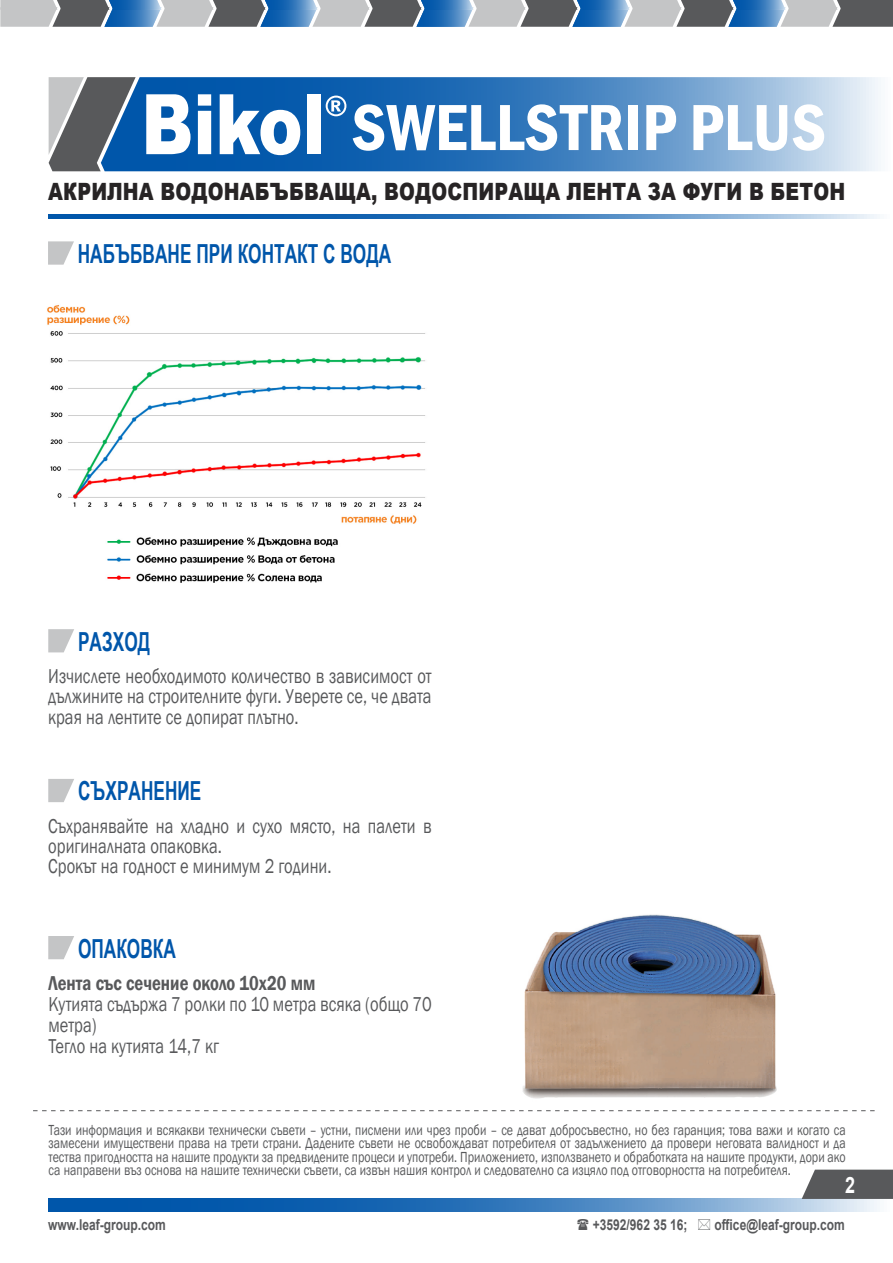
<style>
.page{position:relative;width:893px;height:1263px;background:#fff}
.page>*{position:absolute;margin:0;border:0;box-sizing:border-box;transform-origin:0 0}
.t1{font:600 condensed 67.5px "Franklin Gothic";color:#fff}
.t2{font:700 26.25px "Arial Narrow";color:#0056aa;scale:.8 1}
.t3{font:900 23.85px "Arial";letter-spacing:.01em;color:#272425;scale:.8 1}
.t4{font:700 22.5px "Arial";color:#fff;scale:.8 1}
.t5{font:20.7px/20.2px "Franklin Gothic";color:#58595b;scale:.8 1}
.t6{font:600 20.7px "Franklin Gothic";color:#58595b;scale:.8 1}
.t7{font:15px/13.5px "Franklin Gothic";color:#58595b;text-align:justify;scale:.8 1}
.t8{font:700 15px "Arial";color:#58595b;scale:.8 1}
</style>
<div class="page">
<img style="left:501px;top:914px;width:293px;height:198px">
<svg style="left:33px;top:1110px;width:842px;height:1px"></svg>
<img style="left:47px;top:305px;width:378px;height:278px">
<svg style="left:48px;top:214px;width:832px;height:5px;background:#4282c0"></svg>
<svg style="left:48px;top:1199px;width:832px;height:12px;background:#4282c0"></svg>
<svg style="left:0;top:0;width:893px;height:27px;background:#7d90a3"></svg>
<svg style="left:136px;top:77px;width:745px;height:94px;background:#518bc4"></svg>
<svg style="left:49px;top:77px;width:87px;height:94px;background:#657789"></svg>
<svg style="left:326px;top:96px;width:20px;height:20px"></svg>
<svg style="left:146px;top:94px;width:45px;height:60px"></svg>
<svg style="left:198px;top:94px;width:13px;height:60px"></svg>
<svg style="left:220px;top:94px;width:80px;height:61px"></svg>
<div style="left:307px;top:94px;width:13px;height:60px;background:#fff"></div>
<svg style="left:48px;top:629px;width:26px;height:23px"></svg>
<svg style="left:802px;top:1169px;width:91px;height:30px;background:#676869"></svg>
<svg style="left:48px;top:241px;width:26px;height:24px"></svg>
<svg style="left:48px;top:936px;width:26px;height:23px"></svg>
<svg style="left:48px;top:779px;width:26px;height:23px"></svg>
<h1 class="t1" style="left:352px;top:82px;width:476px">SWELLSTRIP PLUS</h1>
<h3 class="t3" style="left:48px;top:174px;width:998px">АКРИЛНА ВОДОНАБЪБВАЩА, ВОДОСПИРАЩА ЛЕНТА ЗА ФУГИ В БЕТОН</h3>
<h2 class="t2" style="left:78px;top:234px;width:393px">НАБЪБВАНЕ ПРИ КОНТАКТ С ВОДА</h2>
<h2 class="t2" style="left:78px;top:621px;width:92px">РАЗХОД</h2>
<h3 class="t5" style="left:48px;top:666px;width:481px;text-align:justify">Изчислете необходимото количество в зависимост от дължините на строителните фуги. Уверете се, че двата края на лентите се допират плътно.</h3>
<h2 class="t2" style="left:78px;top:771px;width:156px">СЪХРАНЕНИЕ</h2>
<h3 class="t5" style="left:48px;top:816px;width:481px">Съхранявайте на хладно и сухо място, на палети в оригиналната опаковка.<br>Срокът на годност е минимум 2 години.</h3>
<h2 class="t2" style="left:78px;top:928px;width:124px">ОПАКОВКА</h2>
<h3 class="t6" style="left:48px;top:970px;width:335px">Лента със сечение около 10х20 мм</h3>
<h3 class="t5" style="left:48px;top:994px;width:481px;line-height:21px">Кутията съдържа 7 ролки по 10 метра всяка (общо 70 метра)<br>Тегло на кутията 14,7 кг</h3>
<p class="t7" style="left:49px;top:1123px;width:998px">Тази информация и всякакви технически съвети – устни, писмени или чрез проби – се дават добросъвестно, но без гаранция; това важи и когато са замесени имуществени права на трети страни. Дадените съвети не освобождават потребителя от задължението да провери неговата валидност и да тества пригодността на нашите продукти за предвидените процеси и употреби. Приложението, използването и обработката на нашите продукти, дори ако са направени въз основа на нашите технически съвети, са извън нашия контрол и следователно са изцяло под отговорността на потребителя.</p>
<h3 class="t4" style="left:845px;top:1169px;width:14px">2</h3>
<p class="t8" style="left:48px;top:1214px;width:148px">www.leaf-group.com</p>
<p class="t8" style="left:593px;top:1214px;width:120px">+3592/962 35 16;</p>
<p class="t8" style="left:714px;top:1214px;width:164px">office@leaf-group.com</p>
</div>
